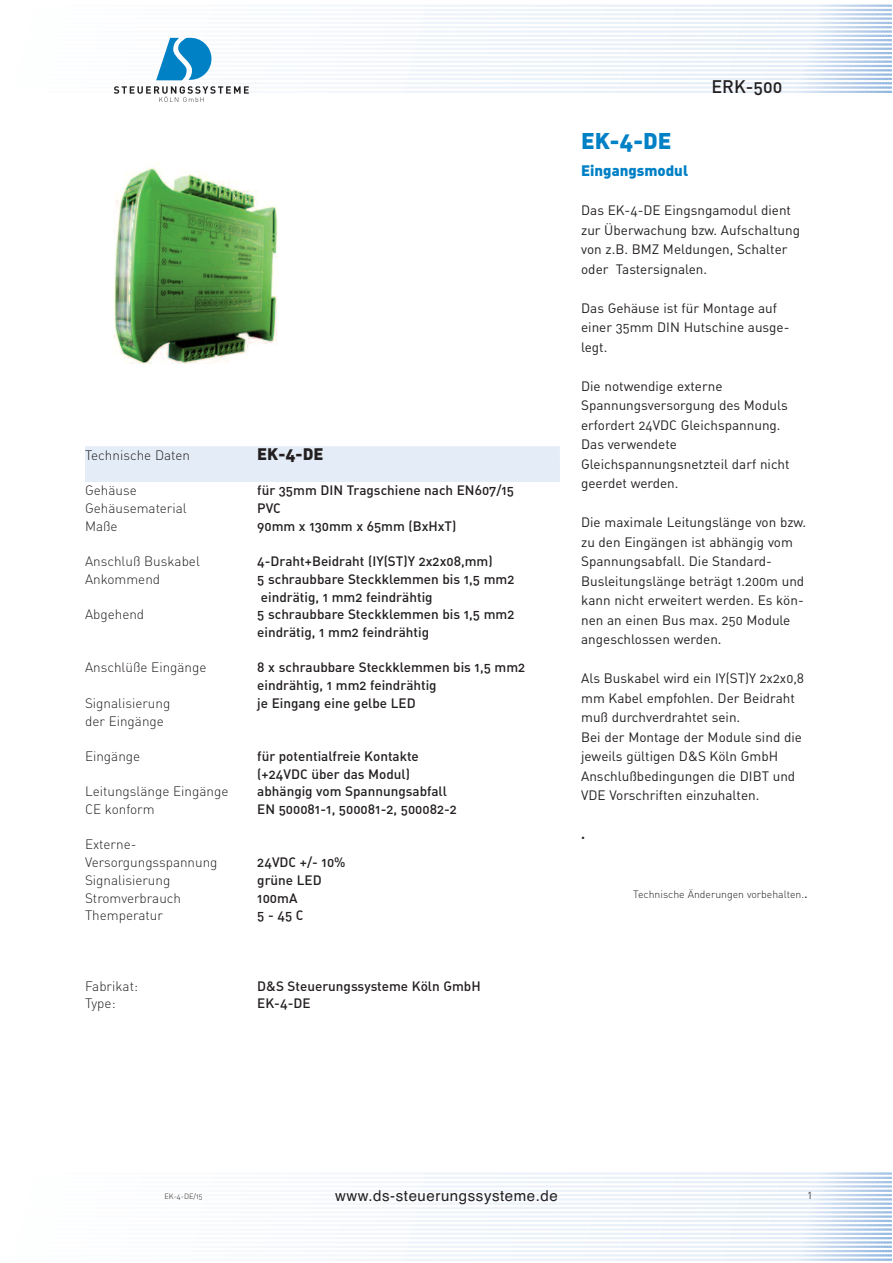
<style>
.page{position:relative;width:893px;height:1263px;background:#fff}
.page>*{position:absolute;margin:0;border:0;box-sizing:border-box;transform-origin:0 0}
.t1{font:22.5px "DIN Black Alternate";color:#0080c5}
.t2{font:18px "DIN Medium Alternate";color:#231f20}
.t3{font:16.5px "DIN Black Alternate";color:#231f20}
.t4{font:15px "Helvetica";letter-spacing:.04em;color:#231f20}
.t5{font:15px "DIN Black Alternate";color:#0080c5}
.t6{font:13.5px/19.5px "DIN Regular Alternate";color:#231f20}
.t7{font:13.5px/17.7px "DIN Medium Alternate";color:#231f20}
.t8{font:13.5px/17.7px "DIN Light Alternate";color:#231f20}
.t9{font:13.5px "DIN Bold Alternate";color:#231f20}
.t10{font:12px "DIN Light Alternate";color:#231f20}
.t11{font:10.5px "DIN Light Alternate";color:#231f20}
.t12{font:7.5px "DIN Light Alternate";color:#231f20}
.s1{font-family:"DIN Regular Alternate";font-size:13.5px}
</style>
<div class="page">
<svg style="left:297px;top:1172px;width:595px;height:89px"></svg>
<svg style="left:114px;top:5px;width:778px;height:97px"></svg>
<img style="left:113px;top:164px;width:165px;height:200px">
<div style="left:85px;top:446px;width:475px;height:18px;background:#e4edf7"></div>
<div style="left:85px;top:464px;width:475px;height:18px;background:#e4edf7"></div>
<p class="t8" style="left:85px;top:446px;width:107px">Technische Daten</p>
<p class="t3" style="left:257px;top:445px;width:68px">EK-4-DE</p>
<p class="t8" style="left:85px;top:482px;width:53px">Gehäuse</p>
<p class="t7" style="left:257px;top:482px;width:258px">für 35mm DIN Tragschiene nach EN607/15</p>
<p class="t8" style="left:85px;top:500px;width:103px">Gehäusematerial</p>
<p class="t7" style="left:257px;top:500px;width:25px">PVC</p>
<p class="t8" style="left:85px;top:517px;width:34px">Maße</p>
<p class="t7" style="left:257px;top:517px;width:201px">90mm x 130mm x 65mm (BxHxT)</p>
<p class="t8" style="left:85px;top:553px;width:116px">Anschluß Buskabel</p>
<p class="t7" style="left:257px;top:553px;width:237px">4-Draht+Beidraht (IY(ST)Y 2x2x08,mm)</p>
<p class="t8" style="left:85px;top:570px;width:77px">Ankommend</p>
<p class="t7" style="left:257px;top:570px;width:259px">5 schraubbare Steckklemmen bis 1,5 mm2 eindrätig, 1 mm2 feindrähtig</p>
<p class="t8" style="left:85px;top:606px;width:61px">Abgehend</p>
<p class="t7" style="left:257px;top:606px;width:259px">5 schraubbare Steckklemmen bis 1,5 mm2 eindrätig, 1 mm2 feindrähtig</p>
<p class="t8" style="left:85px;top:659px;width:123px">Anschlüße Eingänge</p>
<p class="t7" style="left:257px;top:659px;width:270px">8 x schraubbare Steckklemmen bis 1,5 mm2 eindrähtig, 1 mm2 feindrähtig</p>
<p class="t8" style="left:85px;top:694px;width:87px">Signalisierung</p>
<p class="t7" style="left:257px;top:694px;width:160px">je Eingang eine gelbe LED</p>
<p class="t8" style="left:85px;top:712px;width:80px">der Eingänge</p>
<p class="t8" style="left:85px;top:747px;width:57px">Eingänge</p>
<p class="t7" style="left:257px;top:747px;width:163px">für potentialfreie Kontakte (+24VDC über das Modul)</p>
<p class="t8" style="left:85px;top:783px;width:145px">Leitungslänge Eingänge</p>
<p class="t7" style="left:257px;top:783px;width:191px">abhängig vom Spannungsabfall</p>
<p class="t8" style="left:85px;top:800px;width:71px">CE konform</p>
<p class="t7" style="left:257px;top:800px;width:201px">EN 500081-1, 500081-2, 500082-2</p>
<p class="t8" style="left:85px;top:836px;width:134px">Externe-<br>Versorgungsspannung</p>
<p class="t7" style="left:257px;top:854px;width:90px">24VDC +/- 10%</p>
<p class="t8" style="left:85px;top:871px;width:87px">Signalisierung</p>
<p class="t7" style="left:257px;top:871px;width:66px">grüne LED</p>
<p class="t8" style="left:85px;top:889px;width:98px">Stromverbrauch</p>
<p class="t7" style="left:257px;top:889px;width:42px">100mA</p>
<p class="t8" style="left:85px;top:907px;width:80px">Themperatur</p>
<p class="t7" style="left:257px;top:907px;width:48px">5-45C</p>
<p class="t8" style="left:85px;top:977px;width:54px">Fabrikat:</p>
<p class="t7" style="left:257px;top:977px;width:225px">D&amp;S Steuerungssysteme Köln GmbH</p>
<p class="t8" style="left:85px;top:994px;width:32px">Type:</p>
<p class="t7" style="left:257px;top:994px;width:55px">EK-4-DE</p>
<h1 class="t1" style="left:581px;top:128px;width:92px">EK-4-DE</h1>
<p class="t5" style="left:581px;top:162px;width:108px">Eingangsmodul</p>
<h2 class="t2" style="left:711px;top:77px;width:73px">ERK-500</h2>
<p class="t6" style="left:581px;top:201px;width:220px">Das EK-4-DE Eingsngamodul dient zur Überwachung bzw. Aufschaltung von z.B. BMZ Meldungen, Schalter oder Tastersignalen.</p>
<p class="t6" style="left:581px;top:298px;width:210px">Das Gehäuse ist für Montage auf einer 35mm DIN Hutschine ausge&shy;legt.</p>
<p class="t6" style="left:581px;top:376px;width:210px">Die notwendige externe<br>Spannungsversorgung des Moduls erfordert 24VDC Gleichspannung.<br>Das verwendete<br>Gleichspannungsnetzteil darf nicht geerdet werden.</p>
<p class="t6" style="left:581px;top:513px;width:227px">Die maximale Leitungslänge von bzw. zu den Eingängen ist abhängig vom Spannungsabfall. Die Standard-Busleitungslänge beträgt 1.200m und kann nicht erweitert werden. Es kön&shy;nen an einen Bus max. 250 Module angeschlossen werden.</p>
<p class="t6" style="left:581px;top:669px;width:225px">Als Buskabel wird ein IY(ST)Y 2x2x0,8 mm Kabel empfohlen. Der Beidraht muß durchverdrahtet sein.<br>Bei der Montage der Module sind die jeweils gültigen D&amp;S Köln GmbH<br>Anschlußbedingungen die DIBT und<br>VDE Vorschriften einzuhalten.</p>
<p class="t9" style="left:581px;top:827px;width:5px">.</p>
<p class="t11" style="left:633px;top:888px;width:176px">Technische Änderungen vorbehalten.<span class="s1">.</span></p>
<p class="t12" style="left:164px;top:1192px;width:40px">EK-4-DE/15</p>
<p class="t4" style="left:335px;top:1186px;width:224px">www.ds-steuerungssysteme.de</p>
<p class="t10" style="left:808px;top:1188px;width:6px">1</p>
</div>
